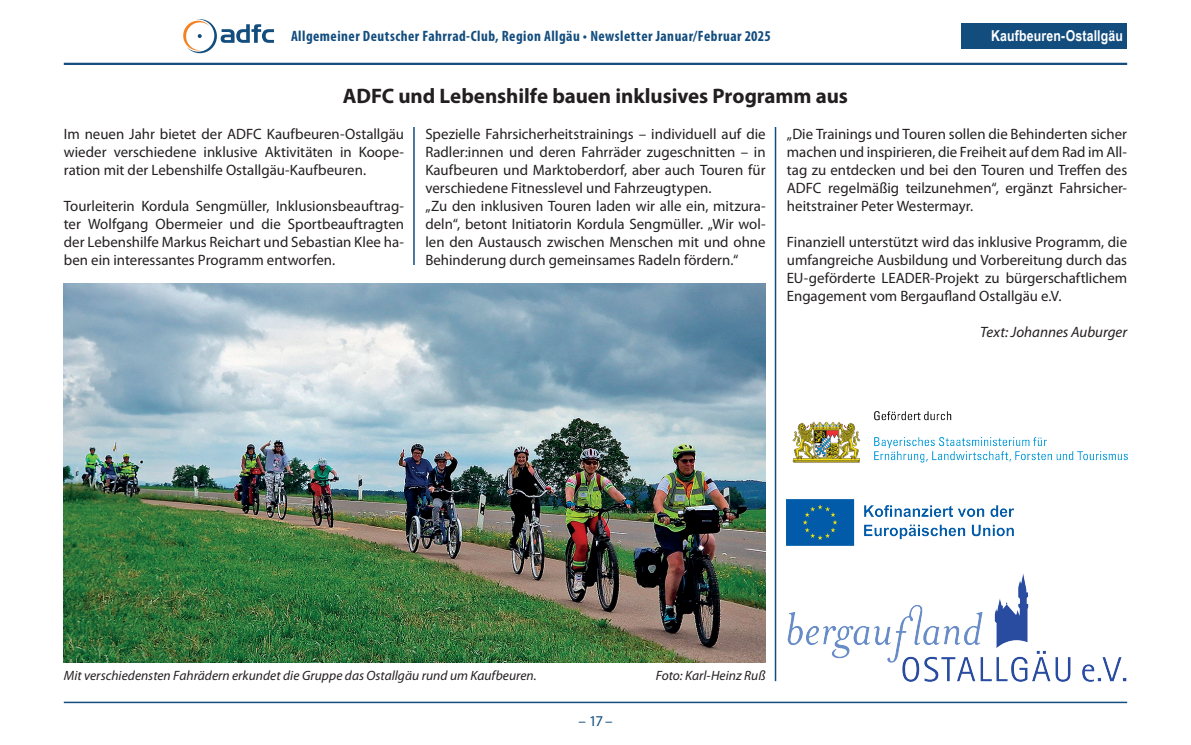
<style>
.page{position:relative;width:1191px;height:745px;background:#fff}
.page>*{position:absolute;margin:0;border:0;box-sizing:border-box;transform-origin:0 0}
.t1{font:700 21px "Myriad Pro";letter-spacing:-.005em;color:#231f20}
.t2{font:15px/18px "Myriad Pro";color:#231f20;text-align:justify}
.t3{font:700 condensed 15px "Myriad Pro";letter-spacing:.03em;color:#134d7e}
.t4{font:italic 15px "Myriad Pro";color:#231f20}
.t5{font:700 15px "Arial Narrow";letter-spacing:.01em;color:#fff}
.t6{font:15px "Myriad Pro";color:#134d7e}
.t7{font:italic 13.5px "Myriad Pro";color:#231f20}
</style>
<div class="page">
<hr style="left:64px;top:63px;width:1063px;height:2px;background:#134d7e">
<hr style="left:64px;top:701px;width:1063px;height:1px;background:#134d7e">
<svg style="left:183px;top:19px;width:91px;height:34px"></svg>
<hr style="left:413px;top:85px;width:2px;height:595px;background:#134d7e">
<hr style="left:774px;top:85px;width:2px;height:595px;background:#134d7e">
<div style="left:408px;top:79px;width:12px;height:47px;background:#fff"></div>
<div style="left:408px;top:265px;width:12px;height:424px;background:#fff"></div>
<div style="left:770px;top:79px;width:11px;height:47px;background:#fff"></div>
<img style="left:64px;top:283px;width:701px;height:379px">
<div style="left:961px;top:23px;width:166px;height:26px;background:#134d7e"></div>
<img style="left:787px;top:499px;width:227px;height:45px">
<img style="left:787px;top:573px;width:340px;height:109px">
<img style="left:792px;top:411px;width:335px;height:51px">
<p class="t3" style="left:291px;top:27px;width:481px">Allgemeiner Deutscher Fahrrad-Club, Region Allgäu • Newsletter Januar/Februar 2025</p>
<p class="t5" style="left:991px;top:24px;width:133px">Kaufbeuren-Ostallgäu</p>
<h1 class="t1" style="left:343px;top:82px;width:507px">ADFC und Lebenshilfe bauen inklusives Programm aus</h1>
<p class="t2" style="left:787px;top:125px;width:342px">„Die Trainings und Touren sollen die Behinderten sicher machen und inspirieren, die Freiheit auf dem Rad im All&shy;tag zu entdecken und bei den Touren und Treffen des ADFC regelmäßig teilzunehmen“, ergänzt Fahrsicher&shy;heitstrainer Peter Westermayr.</p>
<p class="t2" style="left:787px;top:233px;width:342px">Finanziell unterstützt wird das inklusive Programm, die umfangreiche Ausbildung und Vorbereitung durch das EU-geförderte LEADER-Projekt zu bürgerschaftlichem Engagement vom Bergaufland Ostallgäu e.V.</p>
<p class="t4" style="left:980px;top:323px;width:149px">Text: Johannes Auburger</p>
<p class="t2" style="left:64px;top:125px;width:342px">Im neuen Jahr bietet der ADFC Kaufbeuren-Ostallgäu wieder verschiedene inklusive Aktivitäten in Koope&shy;ration mit der Lebenshilfe Ostallgäu-Kaufbeuren.</p>
<p class="t2" style="left:64px;top:197px;width:342px">Tourleiterin Kordula Sengmüller, Inklusionsbeauftrag&shy;ter Wolfgang Obermeier und die Sportbeauftragten der Lebenshilfe Markus Reichart und Sebastian Klee ha&shy;ben ein interessantes Programm entworfen.</p>
<p class="t2" style="left:425px;top:125px;width:342px;text-align:left">Spezielle Fahrsicherheitstrainings – individuell auf die Radler:innen und deren Fahrräder zugeschnitten – in Kaufbeuren und Marktoberdorf, aber auch Touren für verschiedene Fitnesslevel und Fahrzeugtypen.<br>„Zu den inklusiven Touren laden wir alle ein, mitzura&shy;deln“, betont Initiatorin Kordula Sengmüller. „Wir wol&shy;len den Austausch zwischen Menschen mit und ohne Behinderung durch gemeinsames Radeln fördern.“</p>
<p class="t7" style="left:64px;top:666px;width:474px">Mit verschiedensten Fahrädern erkundet die Gruppe das Ostallgäu rund um Kaufbeuren.</p>
<p class="t7" style="left:655px;top:666px;width:111px">Foto: Karl-Heinz Ruß</p>
<p class="t6" style="left:578px;top:711px;width:36px">– 17–</p>
</div>
